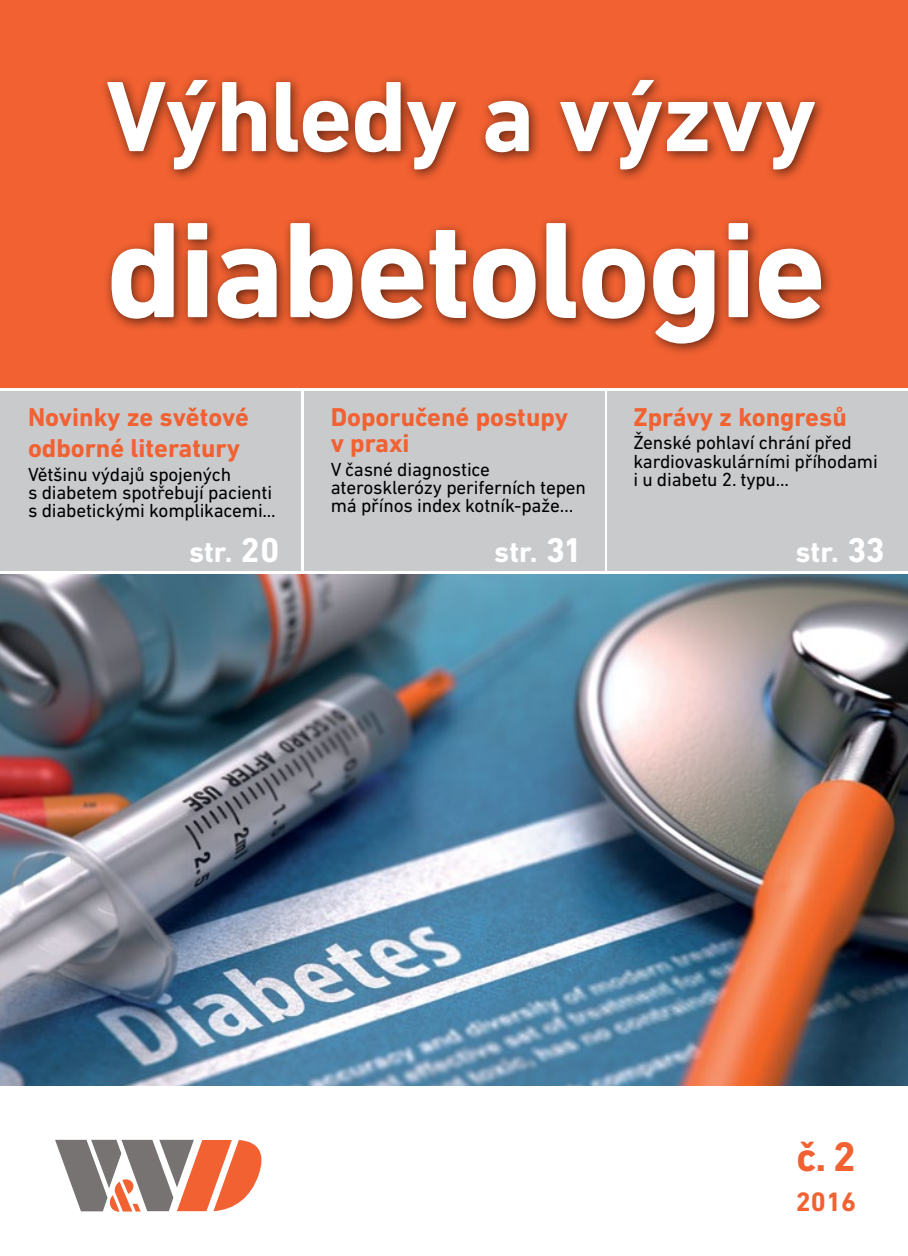
<style>
.page{position:relative;width:908px;height:1256px;background:#fff}
.page>*{position:absolute;margin:0;border:0;box-sizing:border-box;transform-origin:0 0}
.t1{font:700 138.25px "DIN Next LT Pro";letter-spacing:-.02em;color:#fff}
.t2{font:700 101.5px "DIN Next LT Pro";letter-spacing:-.01em;color:#fff}
.t3{font:700 42px "DIN Next LT Pro";color:#f16131}
.t4{font:700 29.75px "DIN Next LT Pro";color:#fff}
.t5{font:700 27.12px "DIN Next LT Pro";color:#f16131}
.t6{font:700 26.25px/31.2px "DIN Next LT Pro";color:#f16131}
.t7{font:19.25px/18.4px "DIN Next LT Pro";letter-spacing:-.01em;color:#000}
.s1{font-size:35px}
</style>
<div class="page">
<div style="left:0;top:391px;width:300px;height:179px;background:#c9cacc"></div>
<div style="left:304px;top:391px;width:300px;height:179px;background:#c9cacc"></div>
<div style="left:608px;top:391px;width:300px;height:179px;background:#c9cacc"></div>
<div style="left:0;top:0;width:908px;height:387px;background:#f16131"></div>
<div style="left:100px;top:72px;width:734px;height:284px;background:#000;opacity:.6"></div>
<svg style="left:55px;top:1139px;width:207px;height:72px"></svg>
<img style="left:0;top:574px;width:908px;height:511px">
<h2 class="t2" style="left:106px;top:57px;width:711px">Výhledy a výzvy</h2>
<h1 class="t1" style="left:106px;top:189px;width:722px">diabetologie</h1>
<h3 class="t6" style="left:28px;top:401px;width:222px">Novinky ze světové odborné literatury</h3>
<p class="t7" style="left:28px;top:464px;width:249px">Většinu výdajů spojených<br>s diabetem spotřebují pacienti s diabetickými komplikacemi...</p>
<h3 class="t4" style="left:189px;top:534px;width:92px">str. <span class="s1">20</span></h3>
<h3 class="t6" style="left:331px;top:404px;width:239px;line-height:26.2px">Doporučené postupy v praxi</h3>
<p class="t7" style="left:331px;top:459px;width:257px">V časné diagnostice aterosklerózy periferních tepen má přínos index kotník-paže…</p>
<h3 class="t4" style="left:494px;top:534px;width:89px">str. <span class="s1">31</span></h3>
<h3 class="t6" style="left:633px;top:401px;width:215px">Zprávy z kongresů</h3>
<p class="t7" style="left:633px;top:433px;width:246px">Ženské pohlaví chrání před kardiovaskulárními příhodami i u diabetu 2. typu...</p>
<h3 class="t4" style="left:795px;top:534px;width:91px">str. <span class="s1">33</span></h3>
<h3 class="t3" style="left:796px;top:1131px;width:61px">č. 2</h3>
<h3 class="t5" style="left:796px;top:1185px;width:62px">2016</h3>
</div>
